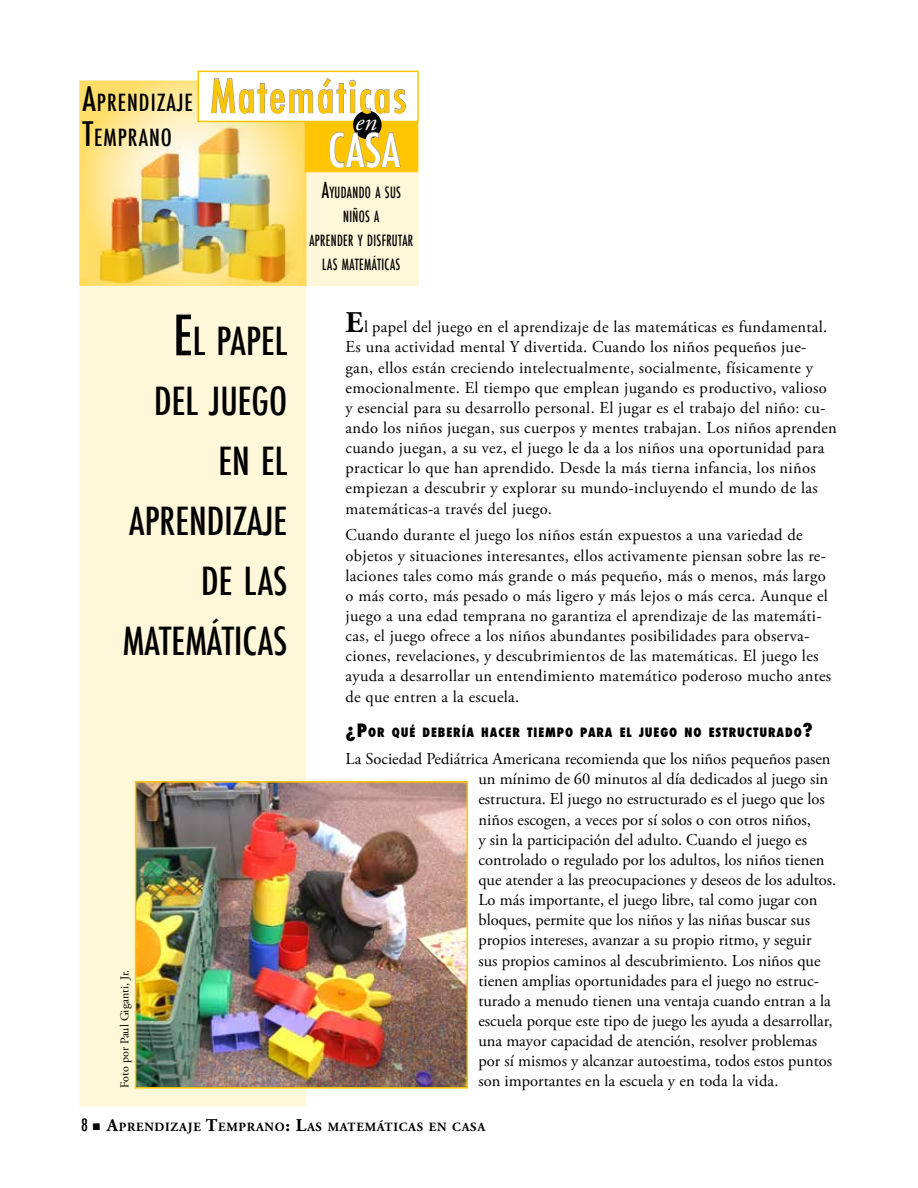
<style>
.page{position:relative;width:918px;height:1188px;background:#fff}
.page>*{position:absolute;margin:0;border:0;box-sizing:border-box;transform-origin:0 0}
.t1{font:500 condensed 45px "Futura";letter-spacing:.04em;color:#ffc600}
.t2{font:500 condensed 45px "Futura";color:#fff}
.t3{font:500 condensed 37.8px/60px "Futura";color:#000;text-align:right}
.t4{font:italic 25.5px "Adobe Garamond Pro";color:#fff}
.t5{font:500 condensed 23.1px/34.5px "Futura";letter-spacing:.045em;color:#000}
.t6{font:16.5px/20.1px "Adobe Garamond Pro";letter-spacing:.01em;color:#000}
.t7{font:500 condensed 15.15px/24px "Futura";letter-spacing:.03em;color:#000;text-align:center;scale:.83 1}
.t8{font:800 condensed 12.6px "Futura";letter-spacing:.07em;color:#000}
.t9{font:700 12.6px "Adobe Garamond Pro";letter-spacing:.055em;color:#000}
.t10{font:12px "Adobe Garamond Pro";letter-spacing:-.025em;color:#000}
.s1{font-size:33px}
.s2{font-size:21.6px}
.s3{font-size:54px}
.s4{font-weight:700;font-size:30px}
.s5{font-size:18px}
.s6{font-family:"Futura";font-weight:500;font-stretch:condensed;font-size:16.5px}
</style>
<div class="page">
<div style="left:80px;top:279px;width:226px;height:828px;background:#fff7d9"></div>
<div style="left:303px;top:122px;width:115px;height:164px;background:#fff7d9"></div>
<img style="left:80px;top:81px;width:226px;height:205px">
<div style="left:198px;top:71px;width:221px;height:51px;background:#fff;border:2px solid #ffc600"></div>
<div style="left:305px;top:122px;width:113px;height:50px;background:#ffc600;border:1px solid #ffc600"></div>
<div style="left:354px;top:111px;width:27px;height:27px;background:#000;border-radius:50%"></div>
<div style="left:353px;top:111px;width:29px;height:28px;border:2px solid #000;border-radius:50%"></div>
<svg style="left:211px;top:78px;width:195px;height:37px"></svg>
<svg style="left:329px;top:132px;width:72px;height:36px"></svg>
<img style="left:138px;top:784px;width:327px;height:302px">
<div style="left:135px;top:781px;width:333px;height:308px;border:2px solid #ffc600"></div>
<h3 class="t5" style="left:82px;top:86px;width:112px"><span class="s1">A</span>PRENDIZAJE<br><span class="s1">T</span>EMPRANO</h3>
<h1 class="t1" style="left:210px;top:67px;width:198px">Matemáticas</h1>
<h3 class="t4" style="left:355px;top:106px;width:23px">en</h3>
<h1 class="t2" style="left:328px;top:121px;width:74px">CASA</h1>
<p class="t7" style="left:309px;top:181px;width:127px"><span class="s2">A</span>YUDANDO A SUS<br>NIÑOS A<br>APRENDER Y DISFRUTAR<br>LAS MATEMÁTICAS</p>
<h2 class="t3" style="left:123px;top:312px;width:166px"><span class="s3">E</span>L PAPEL<br>DEL JUEGO<br>EN EL<br>APRENDIZAJE<br>DE LAS<br>MATEMÁTICAS</h2>
<p class="t10" style="left:118px;top:1088px;width:119px;rotate:-90deg">Foto por Paul Giganti, Jr.</p>
<p class="t6" style="left:346px;top:318px;width:493px"><span class="s4">E</span>l papel del juego en el aprendizaje de las matemáticas es fundamental.<br>Es una actividad mental Y divertida. Cuando los niños pequeños jue&shy;gan, ellos están creciendo intelectualmente, socialmente, físicamente y emocionalmente. El tiempo que emplean jugando es productivo, valioso y esencial para su desarrollo personal. El jugar es el trabajo del niño: cu&shy;ando los niños juegan, sus cuerpos y mentes trabajan. Los niños aprenden cuando juegan, a su vez, el juego le da a los niños una oportunidad para practicar lo que han aprendido. Desde la más tierna infancia, los niños empiezan a descubrir y explorar su mundo-incluyendo el mundo de las matemáticas-a través del juego.</p>
<p class="t6" style="left:346px;top:526px;width:487px">Cuando durante el juego los niños están expuestos a una variedad de objetos y situaciones interesantes, ellos activamente piensan sobre las re&shy;laciones tales como más grande o más pequeño, más o menos, más largo o más corto, más pesado o más ligero y más lejos o más cerca. Aunque el juego a una edad temprana no garantiza el aprendizaje de las matemáti&shy;cas, el juego ofrece a los niños abundantes posibilidades para observa&shy;ciones, revelaciones, y descubrimientos de las matemáticas. El juego les ayuda a desarrollar un entendimiento matemático poderoso mucho antes de que entren a la escuela.</p>
<p class="t8" style="left:346px;top:724px;width:469px"><span class="s5">¿P</span>OR QUÉ DEBERÍA HACER TIEMPO PARA EL JUEGO NO ESTRUCTURADO<span class="s5">?</span></p>
<p class="t6" style="left:478px;top:749px;width:359px;text-indent:-133px">La Sociedad Pediátrica Americana recomienda que los niños pequeños pasen un mínimo de 60 minutos al día dedicados al juego sin estructura. El juego no estructurado es el juego que los niños escogen, a veces por sí solos o con otros niños,<br>y sin la participación del adulto. Cuando el juego es controlado o regulado por los adultos, los niños tienen que atender a las preocupaciones y deseos de los adultos.<br>Lo más importante, el juego libre, tal como jugar con bloques, permite que los niños y las niñas buscar sus propios intereses, avanzar a su propio ritmo, y seguir<br>sus propios caminos al descubrimiento. Los niños que tienen amplias oportunidades para el juego no estruc&shy;turado a menudo tienen una ventaja cuando entran a la escuela porque este tipo de juego les ayuda a desarrollar, una mayor capacidad de atención, resolver problemas por sí mismos y alcanzar autoestima, todos estos puntos son importantes en la escuela y en toda la vida.</p>
<p class="t9" style="left:81px;top:1119px;width:407px"><span class="s6">8</span> ■ <span class="s5">A</span>PRENDIZAJE <span class="s5">T</span>EMPRANO<span class="s5">: L</span>AS MATEMÁTICAS EN CASA</p>
</div>
